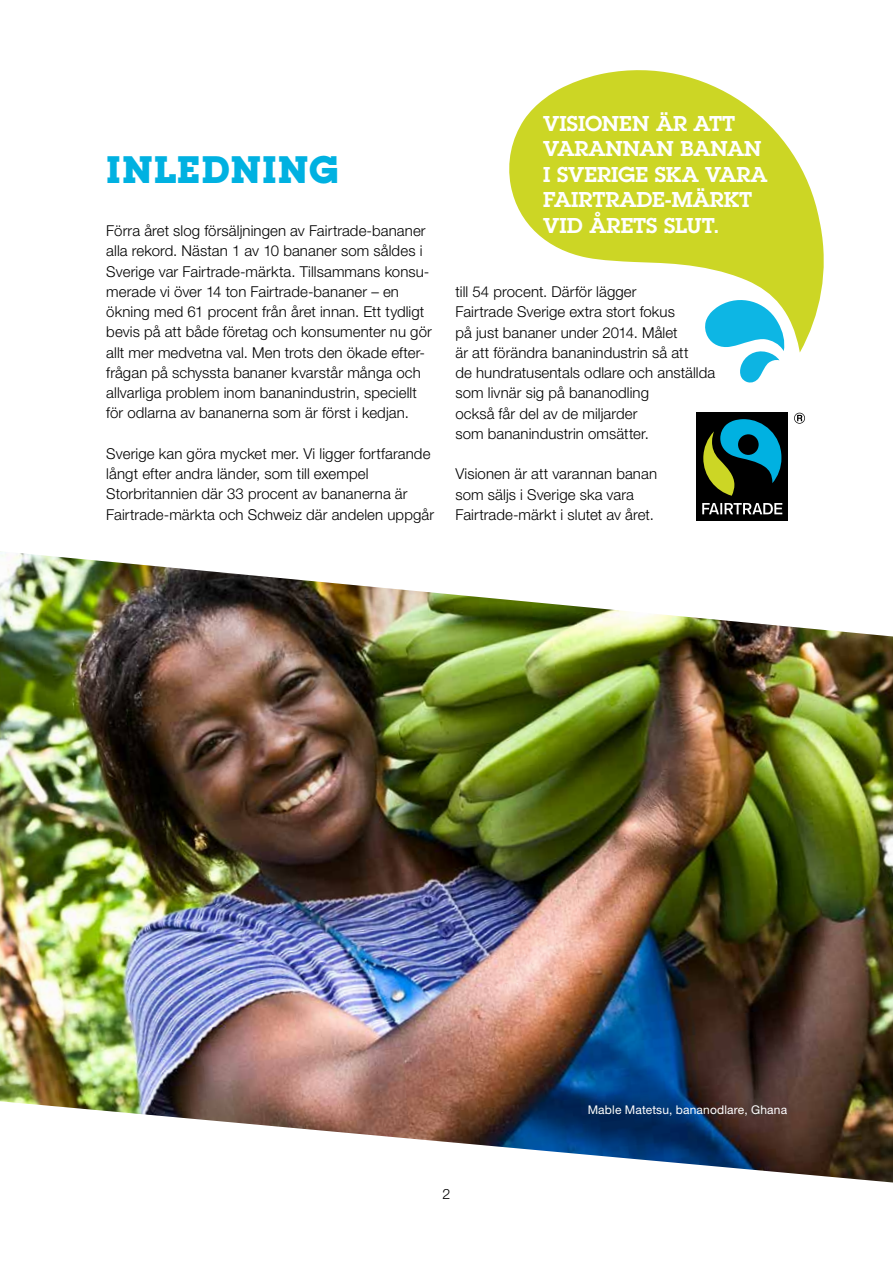
<style>
.page{position:relative;width:893px;height:1263px;background:#fff}
.page>*{position:absolute;margin:0;border:0;box-sizing:border-box;transform-origin:0 0}
.t1{font:700 37.5px "Lubalin Graph Std";letter-spacing:.03em;color:#00b1e1}
.t2{font:600 21px/25.5px "Lubalin Graph Std";color:#fff;scale:1.04 1}
.t3{font:300 15px/20.2px "Helvetica Neue LT Std";letter-spacing:.005em;color:#000}
.t4{font:300 14.25px "Helvetica Neue LT Std";color:#000}
.t5{font:12px "Helvetica Neue LT Std";letter-spacing:.015em;color:#fff}
</style>
<div class="page">
<img style="left:0;top:551px;width:893px;height:631px">
<svg style="left:740px;top:352px;width:40px;height:31px"></svg>
<svg style="left:509px;top:70px;width:315px;height:282px;fill:#ccd625"></svg>
<div style="left:695px;top:410px;width:95px;height:113px;background:linear-gradient(to right,#000,#000)"></div>
<svg style="left:794px;top:413px;width:11px;height:11px"></svg>
<div style="left:697px;top:413px;width:91px;height:108px;background:#000"></div>
<svg style="left:703px;top:419px;width:78px;height:77px"></svg>
<svg style="left:702px;top:503px;width:80px;height:11px"></svg>
<h1 class="t1" style="left:106px;top:146px;width:234px">INLEDNING</h1>
<p class="t3" style="left:106px;top:220px;width:327px">Förra året slog försäljningen av Fairtrade-bananer alla rekord. Nästan 1 av 10 bananer som såldes i Sverige var Fairtrade-märkta. Tillsammans konsu&shy;merade vi över 14 ton Fairtrade-bananer – en ökning med 61 procent från året innan. Ett tydligt bevis på att både företag och konsumenter nu gör allt mer medvetna val. Men trots den ökade efter&shy;frågan på schyssta bananer kvarstår många och allvarliga problem inom bananindustrin, speciellt för odlarna av bananerna som är först i kedjan.</p>
<p class="t3" style="left:106px;top:443px;width:329px">Sverige kan göra mycket mer. Vi ligger fortfarande långt efter andra länder, som till exempel Storbritannien där 33 procent av bananerna är Fairtrade-märkta och Schweiz där andelen uppgår</p>
<h2 class="t2" style="left:543px;top:110px;width:217px">VISIONEN ÄR ATT<br>VARANNAN BANAN<br>I SVERIGE SKA VARA<br>FAIRTRADE-MÄRKT<br>VID ÅRETS SLUT.</h2>
<p class="t3" style="left:455px;top:281px;width:261px">till 54 procent. Därför lägger<br>Fairtrade Sverige extra stort fokus<br>på just bananer under 2014. Målet<br>är att förändra bananindustrin så att<br>de hundratusentals odlare och anställda som livnär sig på bananodling<br>också får del av de miljarder<br>som bananindustrin omsätter.</p>
<p class="t3" style="left:455px;top:463px;width:203px">Visionen är att varannan banan som säljs i Sverige ska vara<br>Fairtrade-märkt i slutet av året.</p>
<p class="t4" style="left:442px;top:1185px;width:9px">2</p>
<p class="t5" style="left:588px;top:1102px;width:201px">Mable Matetsu, bananodlare, Ghana</p>
</div>
